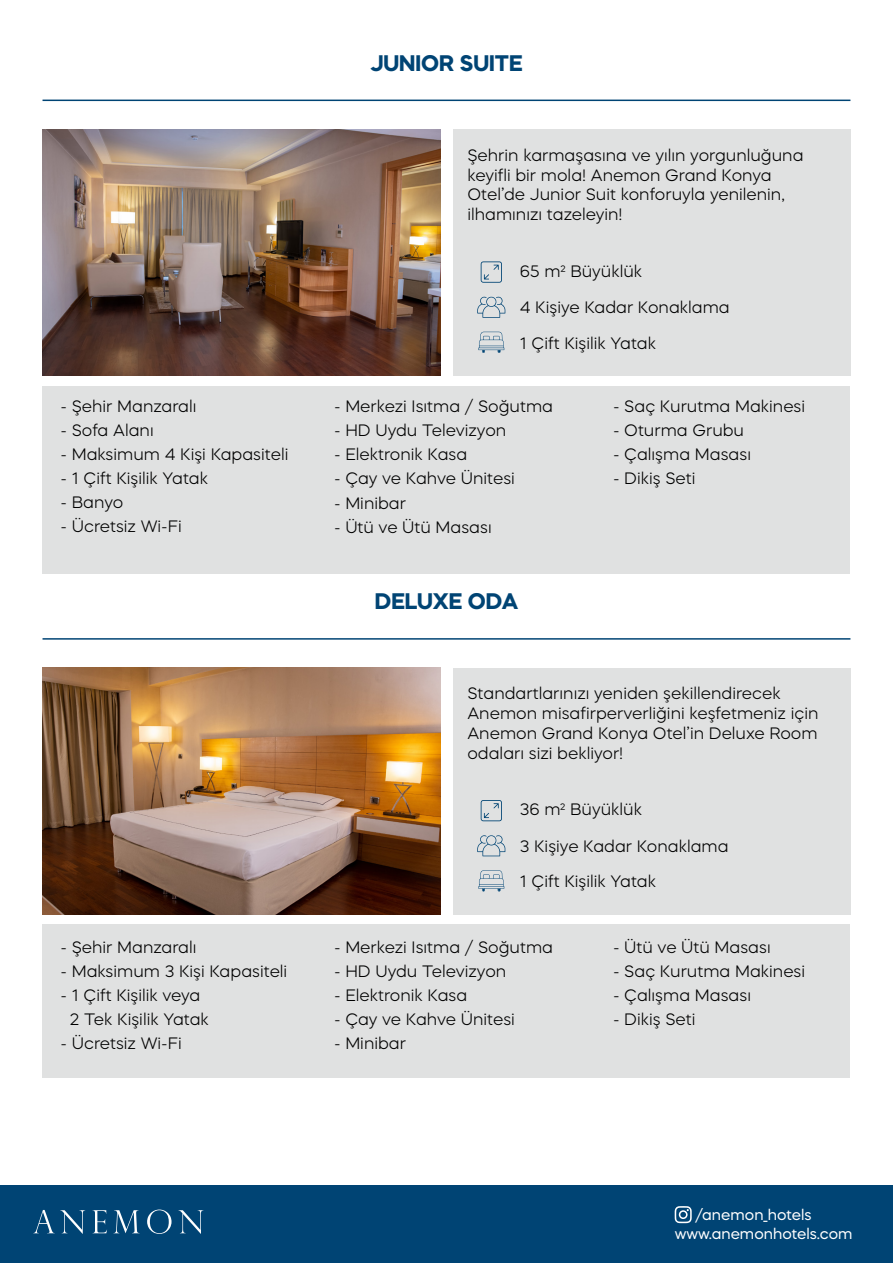
<style>
.page{position:relative;width:893px;height:1263px;background:#fff}
.page>*{position:absolute;margin:0;border:0;box-sizing:border-box;transform-origin:0 0}
.t1{font:700 22.5px "Mazzard H";color:#004474}
.t2{font:300 16.5px/19.8px "Mazzard H";color:#000}
.t3{font:15px/19px "Mazzard H";color:#fff}
</style>
<div class="page">
<div style="left:453px;top:129px;width:397px;height:247px;background:#e0e1e1"></div>
<div style="left:43px;top:386px;width:807px;height:187px;background:#e0e1e1"></div>
<hr style="left:43px;top:100px;width:807px;height:1px;background:#004474">
<img style="left:43px;top:129px;width:398px;height:247px">
<img style="left:43px;top:668px;width:398px;height:246px">
<svg style="left:478px;top:332px;width:26px;height:21px"></svg>
<svg style="left:477px;top:296px;width:28px;height:22px"></svg>
<svg style="left:481px;top:261px;width:21px;height:22px"></svg>
<div style="left:0;top:1185px;width:893px;height:78px;background:#004474"></div>
<svg style="left:33px;top:1210px;width:52px;height:24px"></svg>
<svg style="left:93px;top:1210px;width:14px;height:23px"></svg>
<svg style="left:114px;top:1210px;width:25px;height:23px"></svg>
<svg style="left:147px;top:1209px;width:25px;height:25px"></svg>
<svg style="left:178px;top:1210px;width:25px;height:24px"></svg>
<svg style="left:675px;top:1206px;width:17px;height:17px"></svg>
<div style="left:453px;top:668px;width:397px;height:246px;background:#e0e1e1"></div>
<div style="left:43px;top:925px;width:807px;height:153px;background:#e0e1e1"></div>
<hr style="left:43px;top:638px;width:807px;height:2px;background:#004474">
<svg style="left:478px;top:870px;width:26px;height:22px"></svg>
<svg style="left:477px;top:835px;width:28px;height:21px"></svg>
<svg style="left:481px;top:800px;width:21px;height:21px"></svg>
<p class="t2" style="left:60px;top:396px;width:137px">- Şehir Manzaralı</p>
<p class="t2" style="left:60px;top:420px;width:95px">- Sofa Alanı</p>
<p class="t2" style="left:60px;top:444px;width:229px">- Maksimum 4 Kişi Kapasiteli</p>
<p class="t2" style="left:60px;top:468px;width:149px">- 1 Çift Kişilik Yatak</p>
<p class="t2" style="left:60px;top:492px;width:64px">- Banyo</p>
<p class="t2" style="left:60px;top:516px;width:123px">- Ücretsiz Wi-Fi</p>
<p class="t2" style="left:60px;top:937px;width:137px">- Şehir Manzaralı</p>
<p class="t2" style="left:60px;top:961px;width:228px">- Maksimum 3 Kişi Kapasiteli</p>
<p class="t2" style="left:60px;top:983px;width:150px;line-height:24px;text-align:center">- 1 Çift Kişilik veya<br>2 Tek Kişilik Yatak</p>
<p class="t2" style="left:60px;top:1033px;width:123px">- Ücretsiz Wi-Fi</p>
<h1 class="t1" style="left:370px;top:48px;width:154px">JUNIOR SUITE</h1>
<p class="t2" style="left:467px;top:145px;width:338px">Şehrin karmaşasına ve yılın yorgunluğuna keyifli bir mola! Anemon Grand Konya Otel’de Junior Suit konforuyla yenilenin, ilhamınızı tazeleyin!</p>
<p class="t2" style="left:520px;top:261px;width:124px">65 m2 Büyüklük</p>
<p class="t2" style="left:520px;top:290px;width:212px;line-height:35.4px">4 Kişiye Kadar Konaklama<br>1 Çift Kişilik Yatak</p>
<p class="t2" style="left:334px;top:396px;width:221px">- Merkezi Isıtma / Soğutma</p>
<p class="t2" style="left:334px;top:420px;width:174px">- HD Uydu Televizyon</p>
<p class="t2" style="left:334px;top:444px;width:135px">- Elektronik Kasa</p>
<p class="t2" style="left:334px;top:468px;width:182px">- Çay ve Kahve Ünitesi</p>
<p class="t2" style="left:334px;top:492px;width:74px">- Minibar</p>
<p class="t2" style="left:334px;top:516px;width:159px">- Ütü ve Ütü Masası</p>
<h1 class="t1" style="left:375px;top:586px;width:145px">DELUXE ODA</h1>
<p class="t2" style="left:613px;top:396px;width:194px">- Saç Kurutma Makinesi</p>
<p class="t2" style="left:613px;top:420px;width:133px">- Oturma Grubu</p>
<p class="t2" style="left:613px;top:444px;width:139px">- Çalışma Masası</p>
<p class="t2" style="left:613px;top:468px;width:84px">- Dikiş Seti</p>
<p class="t2" style="left:467px;top:683px;width:353px">Standartlarınızı yeniden şekillendirecek Anemon misafirperverliğini keşfetmeniz için Anemon Grand Konya Otel’in Deluxe Room odaları sizi bekliyor!</p>
<p class="t2" style="left:520px;top:799px;width:124px">36 m2 Büyüklük</p>
<p class="t2" style="left:520px;top:828px;width:210px;line-height:35.4px">3 Kişiye Kadar Konaklama<br>1 Çift Kişilik Yatak</p>
<p class="t2" style="left:334px;top:937px;width:221px">- Merkezi Isıtma / Soğutma</p>
<p class="t2" style="left:334px;top:961px;width:174px">- HD Uydu Televizyon</p>
<p class="t2" style="left:334px;top:985px;width:135px">- Elektronik Kasa</p>
<p class="t2" style="left:334px;top:1009px;width:182px">- Çay ve Kahve Ünitesi</p>
<p class="t2" style="left:334px;top:1033px;width:74px">- Minibar</p>
<p class="t2" style="left:613px;top:937px;width:159px">- Ütü ve Ütü Masası</p>
<p class="t2" style="left:613px;top:961px;width:194px">- Saç Kurutma Makinesi</p>
<p class="t2" style="left:613px;top:985px;width:139px">- Çalışma Masası</p>
<p class="t2" style="left:613px;top:1009px;width:84px">- Dikiş Seti</p>
<p class="t3" style="left:675px;top:1204px;width:179px;text-indent:21px">/anemon_hotels www.anemonhotels.com</p>
</div>
